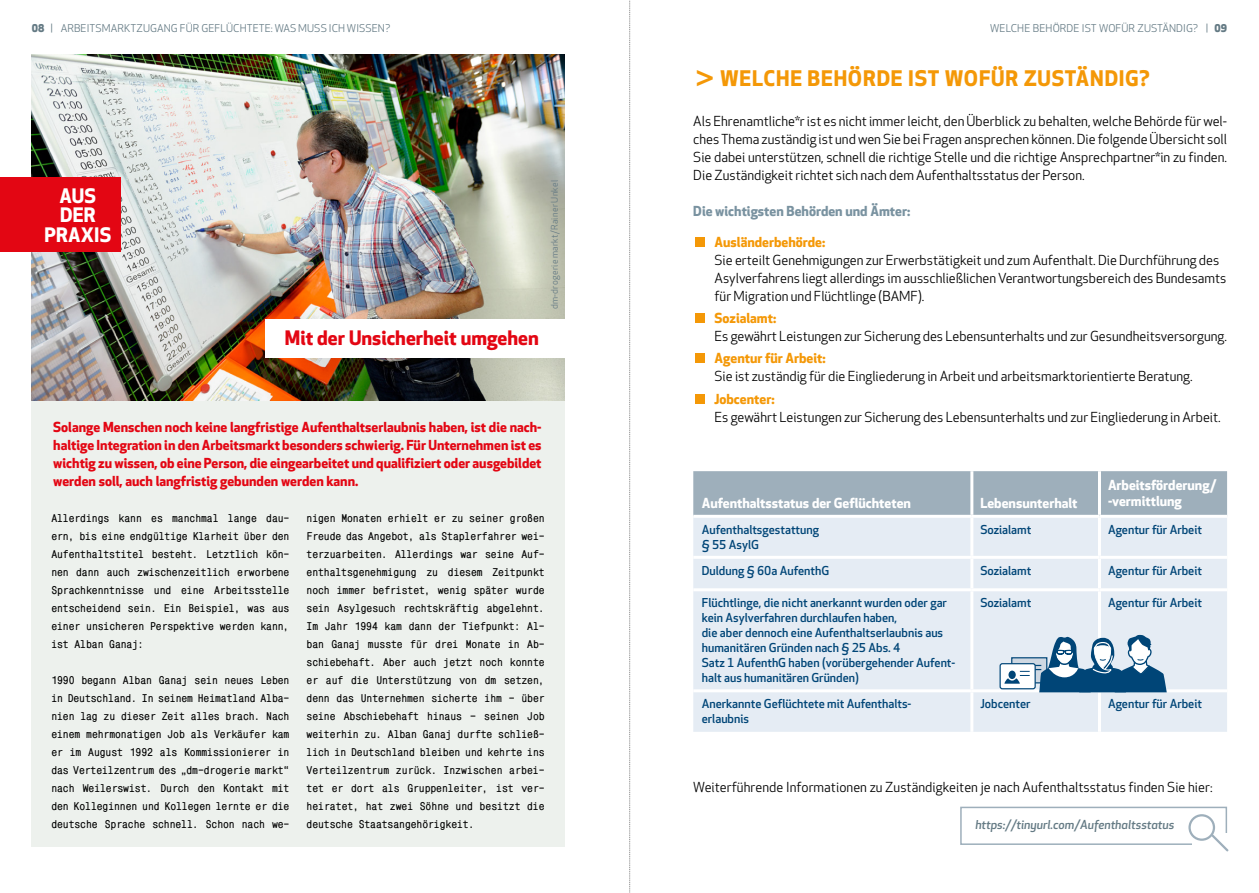
<style>
.page{position:relative;width:1259px;height:893px;background:#fff}
.page>*{position:absolute;margin:0;border:0;box-sizing:border-box;transform-origin:0 0}
.t1{font:700 21px "Apex New";letter-spacing:.035em;color:#f49807}
.t2{font:700 19.5px "Apex New";color:#e30613}
.t3{font:700 19.5px/19.5px "Apex New";letter-spacing:.01em;color:#fff;text-align:center}
.t4{font:13.5px/18px "Apex New";color:#000;text-align:justify}
.t5{font:700 13.5px/18px "Apex New";color:#e30613;text-align:justify}
.t6{font:700 13.5px/16.5px "Apex New";color:#fff}
.t7{font:700 13.5px "Apex New";color:#f49807}
.t8{font:700 13.5px "Apex New";color:#7992a0}
.t9{font:700 12.45px/18px "Mono Condensed A";letter-spacing:-.01em;color:#000;text-align:justify}
.t10{font:500 12px/15px "Apex New";color:#004577}
.t11{font:italic 500 12px "Apex New";color:#647a84}
.t12{font:10.5px "Apex New";letter-spacing:.01em;color:#647a84}
.t13{font:9px "Apex New";letter-spacing:.03em;color:#647a84}
.s1{font-weight:800}
</style>
<div class="page">
<div style="left:960px;top:807px;width:267px;height:38px;border:2px solid #9eafbb"></div>
<div style="left:1192px;top:833px;width:41px;height:23px;background:#fff"></div>
<div style="left:1188px;top:814px;width:27px;height:27px;border:2px solid #9eafbb;border-radius:50%"></div>
<svg style="left:1209px;top:832px;width:20px;height:20px"></svg>
<div style="left:32px;top:54px;width:533px;height:792px;background:#edf1ed"></div>
<img style="left:32px;top:54px;width:533px;height:347px">
<div style="left:0;top:178px;width:120px;height:74px;background:#e30613"></div>
<div style="left:265px;top:319px;width:313px;height:38px;background:#fff"></div>
<div style="left:693px;top:471px;width:534px;height:44px;background:#9eafbb"></div>
<div style="left:693px;top:518px;width:534px;height:214px;background:#e5ecf4"></div>
<hr style="left:970px;top:471px;width:3px;height:44px;background:#fff">
<hr style="left:1098px;top:471px;width:3px;height:44px;background:#fff">
<hr style="left:970px;top:518px;width:3px;height:38px;background:#fff">
<hr style="left:1098px;top:518px;width:3px;height:38px;background:#fff">
<hr style="left:970px;top:559px;width:3px;height:29px;background:#fff">
<hr style="left:1098px;top:559px;width:3px;height:29px;background:#fff">
<hr style="left:970px;top:591px;width:3px;height:98px;background:#fff">
<hr style="left:1098px;top:591px;width:3px;height:98px;background:#fff">
<hr style="left:970px;top:692px;width:3px;height:40px;background:#fff">
<hr style="left:1098px;top:692px;width:3px;height:40px;background:#fff">
<hr style="left:693px;top:689px;width:279px;height:3px;background:#fff">
<hr style="left:972px;top:689px;width:127px;height:3px;background:#fff">
<hr style="left:1099px;top:689px;width:128px;height:3px;background:#fff">
<hr style="left:693px;top:556px;width:279px;height:3px;background:#fff">
<hr style="left:972px;top:556px;width:127px;height:3px;background:#fff">
<hr style="left:1099px;top:556px;width:128px;height:3px;background:#fff">
<hr style="left:693px;top:588px;width:279px;height:3px;background:#fff">
<hr style="left:972px;top:588px;width:127px;height:3px;background:#fff">
<hr style="left:1099px;top:588px;width:128px;height:3px;background:#fff">
<div style="left:695px;top:237px;width:10px;height:10px;background:#f49807"></div>
<div style="left:695px;top:313px;width:10px;height:10px;background:#f49807"></div>
<div style="left:695px;top:353px;width:10px;height:10px;background:#f49807"></div>
<div style="left:695px;top:394px;width:10px;height:10px;background:#f49807"></div>
<div style="left:1000px;top:664px;width:35px;height:25px;background:#fff;border-radius:2px"></div>
<div style="left:999px;top:663px;width:36px;height:26px;border:1px solid #004577;border-radius:2px"></div>
<svg style="left:1004px;top:634px;width:162px;height:58px"></svg>
<svg style="left:629px;top:0;width:1px;height:893px"></svg>
<p class="t12" style="left:32px;top:23px;width:360px"><span class="s1">08</span> | ARBEITSMARKTZUGANG FÜR GEFLÜCHTETE: WAS MUSS ICH WISSEN?</p>
<p class="t12" style="left:990px;top:23px;width:238px">WELCHE BEHÖRDE IST WOFÜR ZUSTÄNDIG? | <span class="s1">09</span></p>
<h1 class="t1" style="left:695px;top:66px;width:455px">&gt; WELCHE BEHÖRDE IST WOFÜR ZUSTÄNDIG?</h1>
<p class="t4" style="left:693px;top:113px;width:535px">Als Ehrenamtliche*r ist es nicht immer leicht, den Überblick zu behalten, welche Behörde für wel&shy;ches Thema zuständig ist und wen Sie bei Fragen ansprechen können. Die folgende Übersicht soll Sie dabei unterstützen, schnell die richtige Stelle und die richtige Ansprechpartner*in zu finden.<br>Die Zuständigkeit richtet sich nach dem Aufenthaltsstatus der Person.</p>
<p class="t8" style="left:693px;top:203px;width:218px">Die wichtigsten Behörden und Ämter:</p>
<p class="t7" style="left:714px;top:234px;width:112px">Ausländerbehörde:</p>
<p class="t4" style="left:714px;top:251px;width:513px;text-align:left">Sie erteilt Genehmigungen zur Erwerbstätigkeit und zum Aufenthalt. Die Durchführung des<br>Asylverfahrens liegt allerdings im ausschließlichen Verantwortungsbereich des Bundesamts für Migration und Flüchtlinge (BAMF).</p>
<p class="t7" style="left:714px;top:310px;width:63px">Sozialamt:</p>
<p class="t4" style="left:714px;top:328px;width:514px">Es gewährt Leistungen zur Sicherung des Lebensunterhalts und zur Gesundheitsversorgung.</p>
<p class="t7" style="left:714px;top:350px;width:113px">Agentur für Arbeit:</p>
<p class="t4" style="left:714px;top:368px;width:479px">Sie ist zuständig für die Eingliederung in Arbeit und arbeitsmarktorientierte Beratung.</p>
<p class="t7" style="left:714px;top:391px;width:62px">Jobcenter:</p>
<p class="t4" style="left:714px;top:408px;width:508px">Es gewährt Leistungen zur Sicherung des Lebensunterhalts und zur Eingliederung in Arbeit.</p>
<p class="t13" style="left:549px;top:309px;width:131px;rotate:-90deg">dm-drogerie markt/Rainer Unkel</p>
<h2 class="t3" style="left:45px;top:186px;width:68px">AUS<br>DER<br>PRAXIS</h2>
<h2 class="t2" style="left:285px;top:326px;width:255px">Mit der Unsicherheit umgehen</h2>
<p class="t5" style="left:53px;top:418px;width:490px">Solange Menschen noch keine langfristige Aufenthaltserlaubnis haben, ist die nach&shy;haltige Integration in den Arbeitsmarkt besonders schwierig. Für Unternehmen ist es wichtig zu wissen, ob eine Person, die eingearbeitet und qualifiziert oder ausgebildet werden soll, auch langfristig gebunden werden kann.</p>
<p class="t9" style="left:51px;top:509px;width:240px">Allerdings kann es manchmal lange dau&shy;ern, bis eine endgültige Klarheit über den Aufenthaltstitel besteht. Letztlich kön&shy;nen dann auch zwischenzeitlich erworbene Sprachkenntnisse und eine Arbeitsstelle entscheidend sein. Ein Beispiel, was aus einer unsicheren Perspektive werden kann, ist Alban Ganaj:</p>
<p class="t9" style="left:51px;top:671px;width:240px">1990 begann Alban Ganaj sein neues Leben in Deutschland. In seinem Heimatland Alba&shy;nien lag zu dieser Zeit alles brach. Nach einem mehrmonatigen Job als Verkäufer kam er im August 1992 als Kommissionierer in das Verteilzentrum des „dm-drogerie markt“ nach Weilerswist. Durch den Kontakt mit den Kolleginnen und Kollegen lernte er die deutsche Sprache schnell. Schon nach we-</p>
<p class="t6" style="left:1108px;top:477px;width:110px">Arbeitsförderung/ -vermittlung</p>
<p class="t6" style="left:702px;top:495px;width:211px">Aufenthaltsstatus der Geflüchteten</p>
<p class="t6" style="left:980px;top:495px;width:99px">Lebensunterhalt</p>
<p class="t9" style="left:306px;top:509px;width:240px">nigen Monaten erhielt er zu seiner großen Freude das Angebot, als Staplerfahrer wei&shy;terzuarbeiten. Allerdings war seine Auf&shy;enthaltsgenehmigung zu diesem Zeitpunkt noch immer befristet, wenig später wurde sein Asylgesuch rechtskräftig abgelehnt.<br>Im Jahr 1994 kam dann der Tiefpunkt: Al&shy;ban Ganaj musste für drei Monate in Ab&shy;schiebehaft. Aber auch jetzt noch konnte er auf die Unterstützung von dm setzen, denn das Unternehmen sicherte ihm – über seine Abschiebehaft hinaus – seinen Job weiterhin zu. Alban Ganaj durfte schließ&shy;lich in Deutschland bleiben und kehrte ins Verteilzentrum zurück. Inzwischen arbei&shy;tet er dort als Gruppenleiter, ist ver&shy;heiratet, hat zwei Söhne und besitzt die deutsche Staatsangehörigkeit.</p>
<p class="t10" style="left:702px;top:522px;width:119px">Aufenthaltsgestattung § 55 AsylG</p>
<p class="t10" style="left:980px;top:522px;width:52px">Sozialamt</p>
<p class="t10" style="left:1108px;top:522px;width:96px">Agentur für Arbeit</p>
<p class="t10" style="left:702px;top:563px;width:129px">Duldung § 60a AufenthG</p>
<p class="t10" style="left:980px;top:563px;width:52px">Sozialamt</p>
<p class="t10" style="left:1108px;top:563px;width:96px">Agentur für Arbeit</p>
<p class="t10" style="left:702px;top:596px;width:255px">Flüchtlinge, die nicht anerkannt wurden oder gar kein Asylverfahren durchlaufen haben,<br>die aber dennoch eine Aufenthaltserlaubnis aus humanitären Gründen nach § 25 Abs. 4<br>Satz 1 AufenthG haben (vorübergehender Aufent&shy;halt aus humanitären Gründen)</p>
<p class="t10" style="left:980px;top:596px;width:52px">Sozialamt</p>
<p class="t10" style="left:1108px;top:596px;width:96px">Agentur für Arbeit</p>
<p class="t10" style="left:702px;top:697px;width:211px">Anerkannte Geflüchtete mit Aufenthalts&shy;erlaubnis</p>
<p class="t10" style="left:980px;top:697px;width:52px">Jobcenter</p>
<p class="t10" style="left:1108px;top:697px;width:96px">Agentur für Arbeit</p>
<p class="t4" style="left:693px;top:779px;width:521px">Weiterführende Informationen zu Zuständigkeiten je nach Aufenthaltsstatus finden Sie hier:</p>
<p class="t11" style="left:975px;top:818px;width:200px">https://tinyurl.com/Aufenthaltsstatus</p>
</div>
